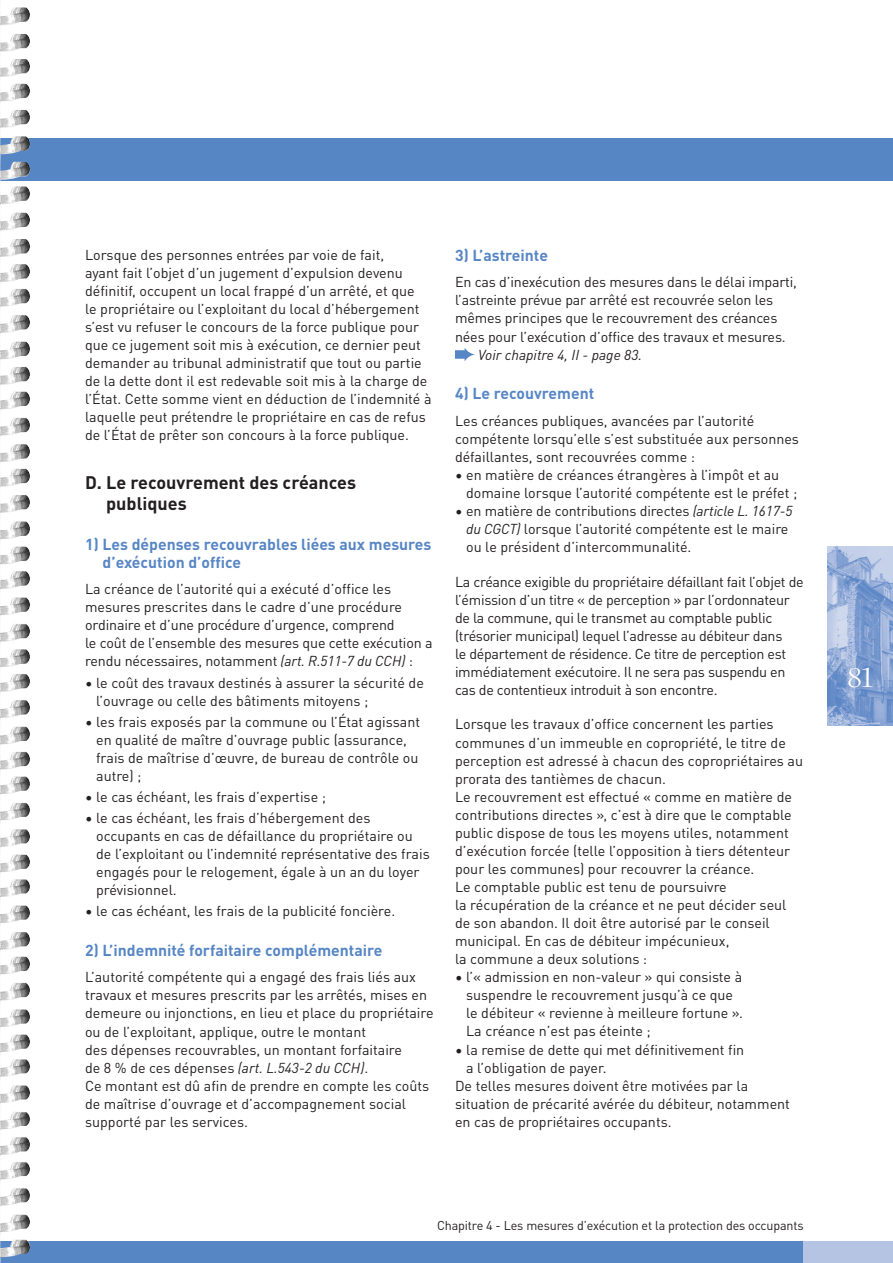
<style>
.page{position:relative;width:893px;height:1263px;background:#fff}
.page>*{position:absolute;margin:0;border:0;box-sizing:border-box;transform-origin:0 0}
.t1{font:27px "Charlemagne";color:#fff}
.t2{font:700 18px/21.1px "DIN Pro";color:#231f20}
.t3{font:700 15.75px/18.1px "DIN Pro";color:#5786c5}
.t4{font:14.25px/18px "DIN Pro";color:#231f20}
.t5{font:14.25px/18px "DIN Pro";letter-spacing:-.02em;color:#231f20}
.t6{font:italic 14.25px "DIN Pro";color:#231f20}
.t7{font:12.75px "DIN Pro";letter-spacing:-.01em;color:#231f20}
.s1{font-style:italic}
</style>
<div class="page">
<div style="left:0;top:138px;width:893px;height:43px;background:#5786c5"></div>
<div style="left:0;top:1242px;width:893px;height:21px;background:#5786c5"></div>
<div style="left:804px;top:1242px;width:89px;height:21px;background:#b6c4e4"></div>
<img style="left:0;top:7px;width:30px;height:1256px">
<img style="left:827px;top:546px;width:66px;height:179px">
<svg style="left:455px;top:348px;width:20px;height:13px"></svg>
<p class="t4" style="left:85px;top:245px;width:348px">Lorsque des personnes entrées par voie de fait,<br>ayant fait l’objet d’un jugement d’expulsion devenu définitif, occupent un local frappé d’un arrêté, et que<br>le propriétaire ou l’exploitant du local d’hébergement s’est vu refuser le concours de la force publique pour que ce jugement soit mis à exécution, ce dernier peut demander au tribunal administratif que tout ou partie de la dette dont il est redevable soit mis à la charge de l’État. Cette somme vient en déduction de l’indemnité à laquelle peut prétendre le propriétaire en cas de refus de l’État de prêter son concours à la force publique.</p>
<p class="t2" style="left:106px;top:471px;width:251px;text-indent:-21px">D. Le recouvrement des créances publiques</p>
<p class="t3" style="left:103px;top:534px;width:330px;text-indent:-18px">1) Les dépenses recouvrables liées aux mesures d’exécution d’office</p>
<p class="t4" style="left:85px;top:579px;width:349px">La créance de l’autorité qui a exécuté d’office les mesures prescrites dans le cadre d’une procédure ordinaire et d’une procédure d’urgence, comprend<br>le coût de l’ensemble des mesures que cette exécution a rendu nécessaires, notamment <span class="s1">(art. R.511-7 du CCH)</span> :</p>
<p class="t4" style="left:96px;top:672px;width:329px;text-indent:-11px">• le coût des travaux destinés à assurer la sécurité de l’ouvrage ou celle des bâtiments mitoyens ;</p>
<p class="t4" style="left:96px;top:712px;width:325px;text-indent:-11px">• les frais exposés par la commune ou l’État agissant en qualité de maître d’ouvrage public (assurance, frais de maîtrise d’œuvre, de bureau de contrôle ou autre) ;</p>
<p class="t4" style="left:85px;top:787px;width:242px">• le cas échéant, les frais d’expertise ;</p>
<p class="t4" style="left:96px;top:808px;width:335px;text-indent:-11px">• le cas échéant, les frais d’hébergement des occupants en cas de défaillance du propriétaire ou de l’exploitant ou l’indemnité représentative des frais engagés pour le relogement, égale à un an du loyer prévisionnel.</p>
<p class="t4" style="left:85px;top:901px;width:312px">• le cas échéant, les frais de la publicité foncière.</p>
<p class="t3" style="left:85px;top:940px;width:299px">2) L’indemnité forfaitaire complémentaire</p>
<p class="t4" style="left:85px;top:967px;width:350px">L’autorité compétente qui a engagé des frais liés aux travaux et mesures prescrits par les arrêtés, mises en demeure ou injonctions, en lieu et place du propriétaire ou de l’exploitant, applique, outre le montant<br>des dépenses recouvrables, un montant forfaitaire<br>de 8 % de ces dépenses <span class="s1">(art. L.543-2 du CCH)</span>.<br>Ce montant est dû afin de prendre en compte les coûts de maîtrise d’ouvrage et d’accompagnement social supporté par les services.</p>
<p class="t3" style="left:455px;top:245px;width:95px">3) L’astreinte</p>
<p class="t4" style="left:455px;top:272px;width:344px">En cas d’inexécution des mesures dans le délai imparti, l’astreinte prévue par arrêté est recouvrée selon les mêmes principes que le recouvrement des créances nées pour l’exécution d’office des travaux et mesures.</p>
<p class="t6" style="left:478px;top:344px;width:165px">Voir chapitre 4, II - page 83.</p>
<p class="t3" style="left:455px;top:383px;width:141px">4) Le recouvrement</p>
<p class="t4" style="left:455px;top:410px;width:345px">Les créances publiques, avancées par l’autorité compétente lorsqu’elle s’est substituée aux personnes défaillantes, sont recouvrées comme :</p>
<p class="t4" style="left:466px;top:465px;width:333px;text-indent:-11px">• en matière de créances étrangères à l’impôt et au domaine lorsque l’autorité compétente est le préfet ;</p>
<p class="t4" style="left:466px;top:501px;width:328px;text-indent:-11px">• en matière de contributions directes <span class="s1">(article L. 1617-5 du CGCT)</span> lorsque l’autorité compétente est le maire ou le président d’intercommunalité.</p>
<p class="t5" style="left:455px;top:571px;width:350px">La créance exigible du propriétaire défaillant fait l’objet de l’émission d’un titre « de perception » par l’ordonnateur de la commune, qui le transmet au comptable public (trésorier municipal) lequel l’adresse au débiteur dans<br>le département de résidence. Ce titre de perception est immédiatement exécutoire. Il ne sera pas suspendu en cas de contentieux introduit à son encontre.</p>
<p class="t4" style="left:455px;top:714px;width:350px">Lorsque les travaux d’office concernent les parties communes d’un immeuble en copropriété, le titre de perception est adressé à chacun des copropriétaires au prorata des tantièmes de chacun.<br>Le recouvrement est effectué « comme en matière de contributions directes », c’est à dire que le comptable public dispose de tous les moyens utiles, notamment d’exécution forcée (telle l’opposition à tiers détenteur pour les communes) pour recouvrer la créance.<br>Le comptable public est tenu de poursuivre<br>la récupération de la créance et ne peut décider seul de son abandon. Il doit être autorisé par le conseil municipal. En cas de débiteur impécunieux,<br>la commune a deux solutions :</p>
<p class="t4" style="left:466px;top:967px;width:278px;text-indent:-11px">• l’« admission en non-valeur » qui consiste à suspendre le recouvrement jusqu’à ce que le débiteur « revienne à meilleure fortune ».<br>La créance n’est pas éteinte ;</p>
<p class="t4" style="left:455px;top:1039px;width:291px">• la remise de dette qui met définitivement fin</p>
<p class="t4" style="left:466px;top:1057px;width:142px">a l’obligation de payer.</p>
<p class="t4" style="left:455px;top:1075px;width:295px">De telles mesures doivent être motivées par la</p>
<p class="t4" style="left:455px;top:1093px;width:336px">situation de précarité avérée du débiteur, notamment</p>
<p class="t4" style="left:455px;top:1112px;width:218px">en cas de propriétaires occupants.</p>
<p class="t7" style="left:437px;top:1216px;width:368px">Chapitre 4 - Les mesures d’exécution et la protection des occupants</p>
<h1 class="t1" style="left:847px;top:662px;width:28px">81</h1>
</div>
